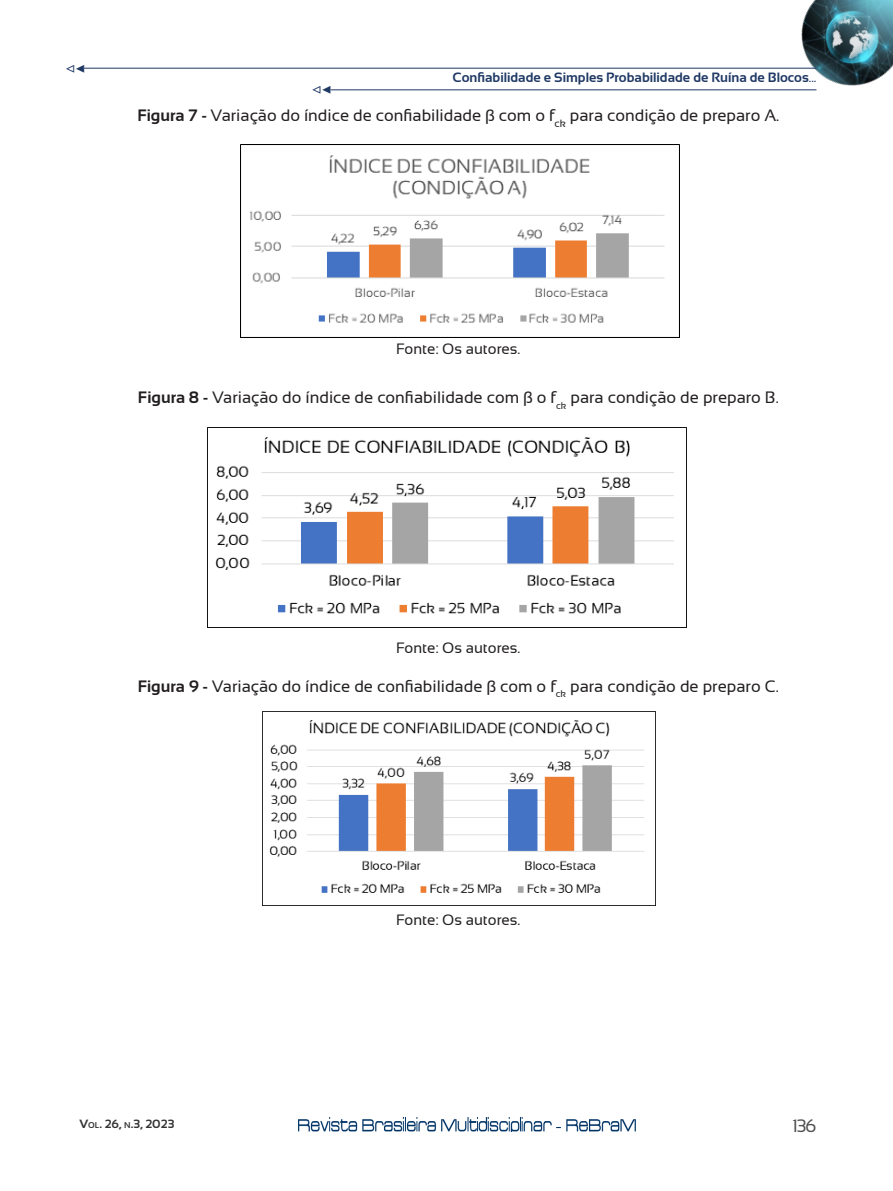
<style>
.page{position:relative;width:893px;height:1191px;background:#fff}
.page>*{position:absolute;margin:0;border:0;box-sizing:border-box;transform-origin:0 0}
.t1{font:18px "Sansation";color:#4f4f50}
.t2{font:16.5px "Sansation";color:#231f20}
.t3{font:16.5px "Minion Pro";color:#1f3864}
.Parágrafo_básico_-_fonte{font:15px "Sansation";color:#231f20}
.t4{font:700 13.5px "Sansation";color:#1f3864}
.t5{font:700 12px "Sansation";color:#333}
.s1{font-weight:400}
.s2{font-weight:700}
.s3{font-size:8.4px}
</style>
<div class="page">
<img style="left:298px;top:1117px;width:337px;height:14px">
<img style="left:770px;top:0;width:123px;height:91px">
<hr style="left:331px;top:90px;width:485px;height:1px;background:#1f3864">
<hr style="left:84px;top:68px;width:732px;height:1px;background:#1f3864">
<img style="left:241px;top:144px;width:439px;height:193px">
<img style="left:262px;top:712px;width:394px;height:193px">
<img style="left:208px;top:427px;width:478px;height:187px">
<p class="t3" style="left:65px;top:56px;width:21px">◁◀</p>
<p class="t3" style="left:312px;top:78px;width:21px">◁◀</p>
<p class="t4" style="left:453px;top:70px;width:365px">Confiabilidade e Simples Probabilidade de Ruína de Blocos<span class="s1">...</span></p>
<p class="t2" style="left:137px;top:106px;width:643px"><span class="s2">Figura 7 -</span> Variação do índice de confiabilidade β com o f<sub>ck</sub> para condição de preparo A.</p>
<p class="Parágrafo_básico_-_fonte" style="left:396px;top:340px;width:126px">Fonte: Os autores.</p>
<p class="t2" style="left:138px;top:388px;width:642px"><span class="s2">Figura 8 -</span> Variação do índice de confiabilidade com β o f<sub>ck</sub> para condição de preparo B.</p>
<p class="Parágrafo_básico_-_fonte" style="left:396px;top:639px;width:126px">Fonte: Os autores.</p>
<p class="t2" style="left:138px;top:677px;width:643px"><span class="s2">Figura 9 -</span> Variação do índice de confiabilidade β com o f<sub>ck</sub> para condição de preparo C.</p>
<p class="Parágrafo_básico_-_fonte" style="left:396px;top:911px;width:126px">Fonte: Os autores.</p>
<p class="t5" style="left:79px;top:1117px;width:96px">V<span class="s3">ol</span>. 26, <span class="s3">n</span>.3, 2023</p>
<p class="t1" style="left:792px;top:1116px;width:26px">136</p>
</div>
